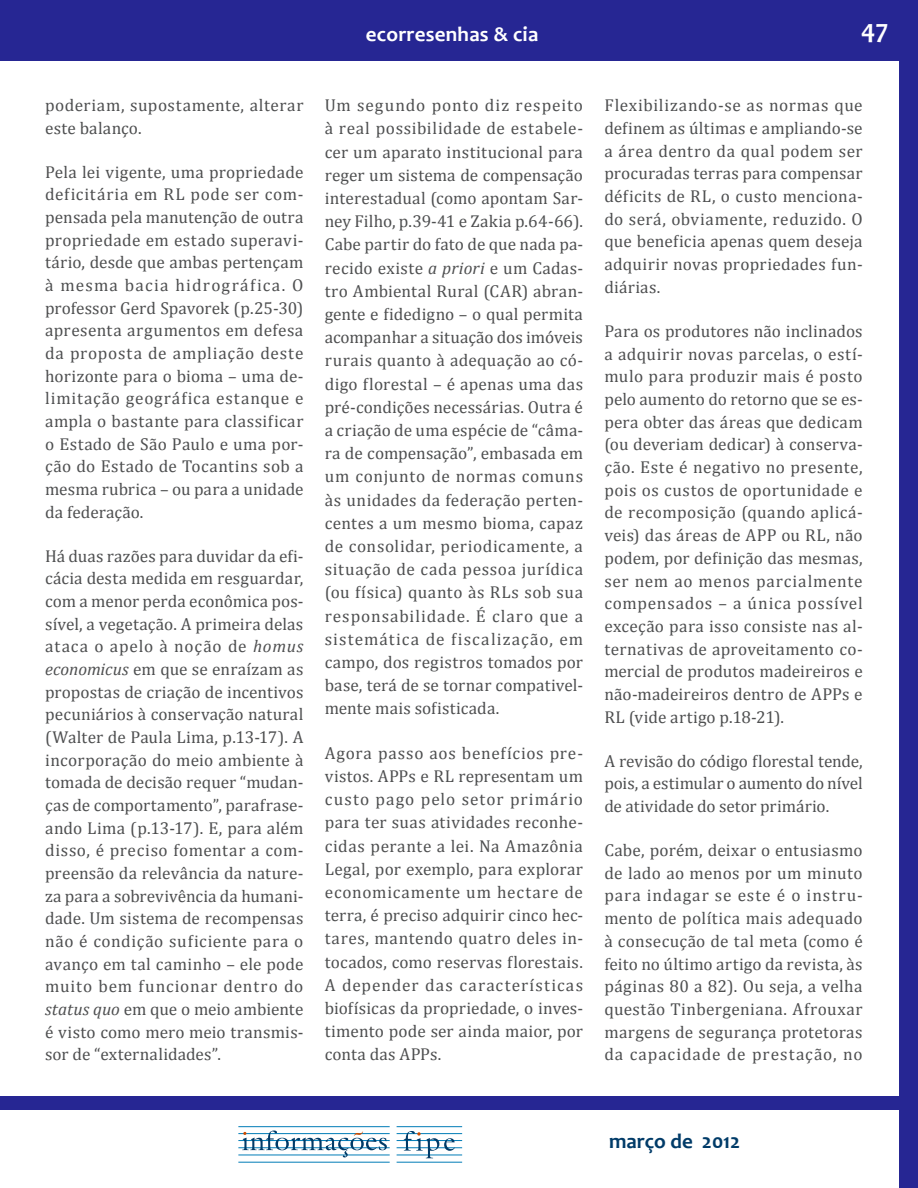
<style>
.page{position:relative;width:918px;height:1188px;background:#fff}
.page>*{position:absolute;margin:0;border:0;box-sizing:border-box;transform-origin:0 0}
.t1{font:700 27px "Candara";color:#fff}
.t2{font:700 21px "Candara";letter-spacing:.01em;color:#fff}
.t3{font:700 21px "Candara";color:#003b68}
.t4{font:17.25px/22.6px "Cambria";letter-spacing:.01em;color:#4e4f50;text-align:justify}
.s1{font-style:italic}
</style>
<div class="page">
<div style="left:899px;top:0;width:19px;height:1188px;background:#262693"></div>
<div style="left:0;top:0;width:918px;height:61px;background:#262693"></div>
<hr style="left:397px;top:1126px;width:65px;height:1px;background:#007cb7">
<hr style="left:397px;top:1133px;width:65px;height:1px;background:#007cb7">
<hr style="left:397px;top:1140px;width:65px;height:1px;background:#007cb7">
<hr style="left:397px;top:1148px;width:65px;height:1px;background:#007cb7">
<hr style="left:397px;top:1155px;width:65px;height:1px;background:#007cb7">
<hr style="left:397px;top:1162px;width:65px;height:1px;background:#007cb7">
<hr style="left:238px;top:1126px;width:152px;height:1px;background:#007cb7">
<hr style="left:238px;top:1133px;width:152px;height:1px;background:#007cb7">
<hr style="left:238px;top:1140px;width:152px;height:1px;background:#007cb7">
<hr style="left:238px;top:1148px;width:152px;height:1px;background:#007cb7">
<hr style="left:238px;top:1155px;width:152px;height:1px;background:#007cb7">
<hr style="left:238px;top:1162px;width:152px;height:1px;background:#007cb7">
<svg style="left:242px;top:1131px;width:145px;height:26px"></svg>
<svg style="left:404px;top:1131px;width:51px;height:27px"></svg>
<div style="left:0;top:1097px;width:918px;height:13px;background:#262693"></div>
<p class="t2" style="left:366px;top:21px;width:174px">ecorresenhas &amp; cia</p>
<h1 class="t1" style="left:861px;top:12px;width:29px">47</h1>
<p class="t4" style="left:45px;top:94px;width:260px">poderiam, supostamente, alterar este balanço.</p>
<p class="t4" style="left:45px;top:161px;width:260px">Pela lei vigente, uma propriedade deficitária em RL pode ser com&shy;pensada pela manutenção de outra propriedade em estado superavi&shy;tário, desde que ambas pertençam à mesma bacia hidrográfica. O professor Gerd Spavorek (p.25-30) apresenta argumentos em defesa da proposta de ampliação deste horizonte para o bioma – uma de&shy;limitação geográfica estanque e ampla o bastante para classificar o Estado de São Paulo e uma por&shy;ção do Estado de Tocantins sob a mesma rubrica – ou para a unidade da federação.</p>
<p class="t4" style="left:45px;top:544px;width:260px">Há duas razões para duvidar da efi&shy;cácia desta medida em resguardar, com a menor perda econômica pos&shy;sível, a vegetação. A primeira delas ataca o apelo à noção de <span class="s1">homus economicus</span> em que se enraízam as propostas de criação de incentivos pecuniários à conservação natural (Walter de Paula Lima, p.13-17). A incorporação do meio ambiente à tomada de decisão requer “mudan&shy;ças de comportamento”, parafrase&shy;ando Lima (p.13-17). E, para além disso, é preciso fomentar a com&shy;preensão da relevância da nature&shy;za para a sobrevivência da humani&shy;dade. Um sistema de recompensas não é condição suficiente para o avanço em tal caminho – ele pode muito bem funcionar dentro do <span class="s1">status quo</span> em que o meio ambiente é visto como mero meio transmis&shy;sor de “externalidades”.</p>
<p class="t4" style="left:325px;top:94px;width:260px;line-height:23.2px">Um segundo ponto diz respeito à real possibilidade de estabele&shy;cer um aparato institucional para reger um sistema de compensação interestadual (como apontam Sar&shy;ney Filho, p.39-41 e Zakia p.64-66).<br>Cabe partir do fato de que nada pa&shy;recido existe <span class="s1">a priori</span> e um Cadas&shy;tro Ambiental Rural (CAR) abran&shy;gente e fidedigno – o qual permita acompanhar a situação dos imóveis rurais quanto à adequação ao có&shy;digo florestal – é apenas uma das pré-condições necessárias. Outra é a criação de uma espécie de “câma&shy;ra de compensação”, embasada em um conjunto de normas comuns às unidades da federação perten&shy;centes a um mesmo bioma, capaz de consolidar, periodicamente, a situação de cada pessoa jurídica (ou física) quanto às RLs sob sua responsabilidade. É claro que a sistemática de fiscalização, em campo, dos registros tomados por base, terá de se tornar compativel&shy;mente mais sofisticada.</p>
<p class="t4" style="left:325px;top:741px;width:260px;line-height:23.2px">Agora passo aos benefícios pre&shy;vistos. APPs e RL representam um custo pago pelo setor primário para ter suas atividades reconhe&shy;cidas perante a lei. Na Amazônia Legal, por exemplo, para explorar economicamente um hectare de terra, é preciso adquirir cinco hec&shy;tares, mantendo quatro deles in&shy;tocados, como reservas florestais.<br>A depender das características biofísicas da propriedade, o inves&shy;timento pode ser ainda maior, por conta das APPs.</p>
<p class="t4" style="left:604px;top:94px;width:260px">Flexibilizando-se as normas que definem as últimas e ampliando-se a área dentro da qual podem ser procuradas terras para compensar déficits de RL, o custo menciona&shy;do será, obviamente, reduzido. O que beneficia apenas quem deseja adquirir novas propriedades fun&shy;diárias.</p>
<p class="t4" style="left:604px;top:320px;width:260px">Para os produtores não inclinados a adquirir novas parcelas, o estí&shy;mulo para produzir mais é posto pelo aumento do retorno que se es&shy;pera obter das áreas que dedicam (ou deveriam dedicar) à conserva&shy;ção. Este é negativo no presente, pois os custos de oportunidade e de recomposição (quando aplicá&shy;veis) das áreas de APP ou RL, não podem, por definição das mesmas, ser nem ao menos parcialmente compensados – a única possível exceção para isso consiste nas al&shy;ternativas de aproveitamento co&shy;mercial de produtos madeireiros e não-madeireiros dentro de APPs e RL (vide artigo p.18-21).</p>
<p class="t4" style="left:604px;top:749px;width:260px">A revisão do código florestal tende, pois, a estimular o aumento do nível de atividade do setor primário.</p>
<p class="t4" style="left:604px;top:839px;width:260px">Cabe, porém, deixar o entusiasmo de lado ao menos por um minuto para indagar se este é o instru&shy;mento de política mais adequado à consecução de tal meta (como é feito no último artigo da revista, às páginas 80 a 82). Ou seja, a velha questão Tinbergeniana. Afrouxar margens de segurança protetoras da capacidade de prestação, no</p>
<p class="t3" style="left:609px;top:1128px;width:133px">março de 2012</p>
</div>
